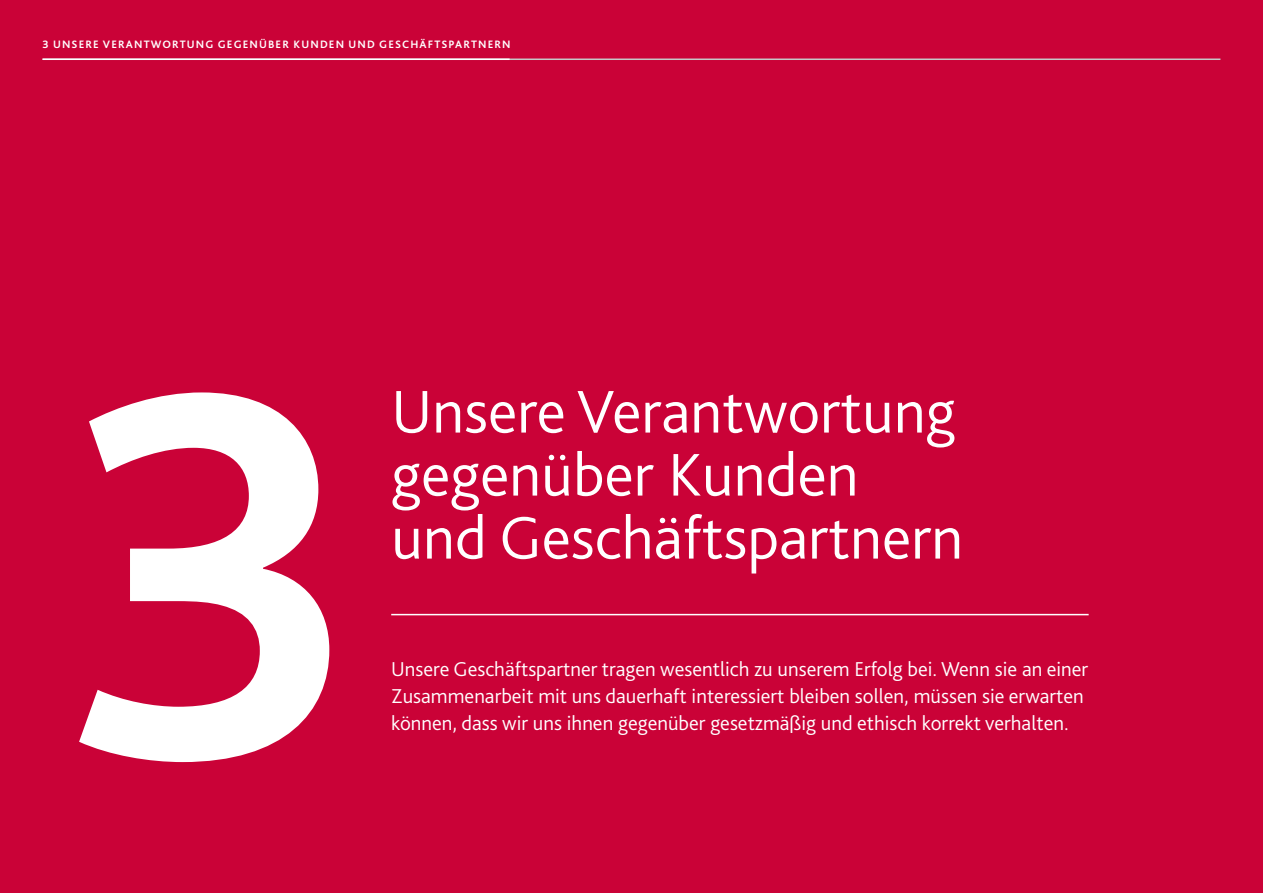
<style>
.page{position:relative;width:1263px;height:893px;background:#ca0237}
.page>*{position:absolute;margin:0;border:0;box-sizing:border-box;transform-origin:0 0}
.t1{font:700 547.5px "Kl Bliss";color:#fff}
.t2{font:300 63px/63px "Kl Bliss";color:#fff}
.t3{font:300 21px/27px "Kl Bliss";color:#fff}
.t4{font:700 11.25px "Kl Bliss";letter-spacing:.1em;color:#fff}
</style>
<div class="page">
<hr style="left:43px;top:59px;width:1177px;height:1px;background:#c5c6c6">
<hr style="left:43px;top:59px;width:467px;height:1px;background:#fff">
<hr style="left:391px;top:614px;width:698px;height:1px;background:#fff">
<p class="t4" style="left:43px;top:37px;width:470px">3 UNSERE VERANTWORTUNG GEGENÜBER KUNDEN UND GESCHÄFTSPARTNERN</p>
<h1 class="t1" style="left:61px;top:235px;width:306px">3</h1>
<h2 class="t2" style="left:391px;top:379px;width:573px">Unsere Verantwortung gegenüber Kunden und Geschäftspartnern</h2>
<p class="t3" style="left:391px;top:655px;width:698px">Unsere Geschäftspartner tragen wesentlich zu unserem Erfolg bei. Wenn sie an einer<br>Zusammenarbeit mit uns dauerhaft interessiert bleiben sollen, müssen sie erwarten können, dass wir uns ihnen gegenüber gesetzmäßig und ethisch korrekt verhalten.</p>
</div>
